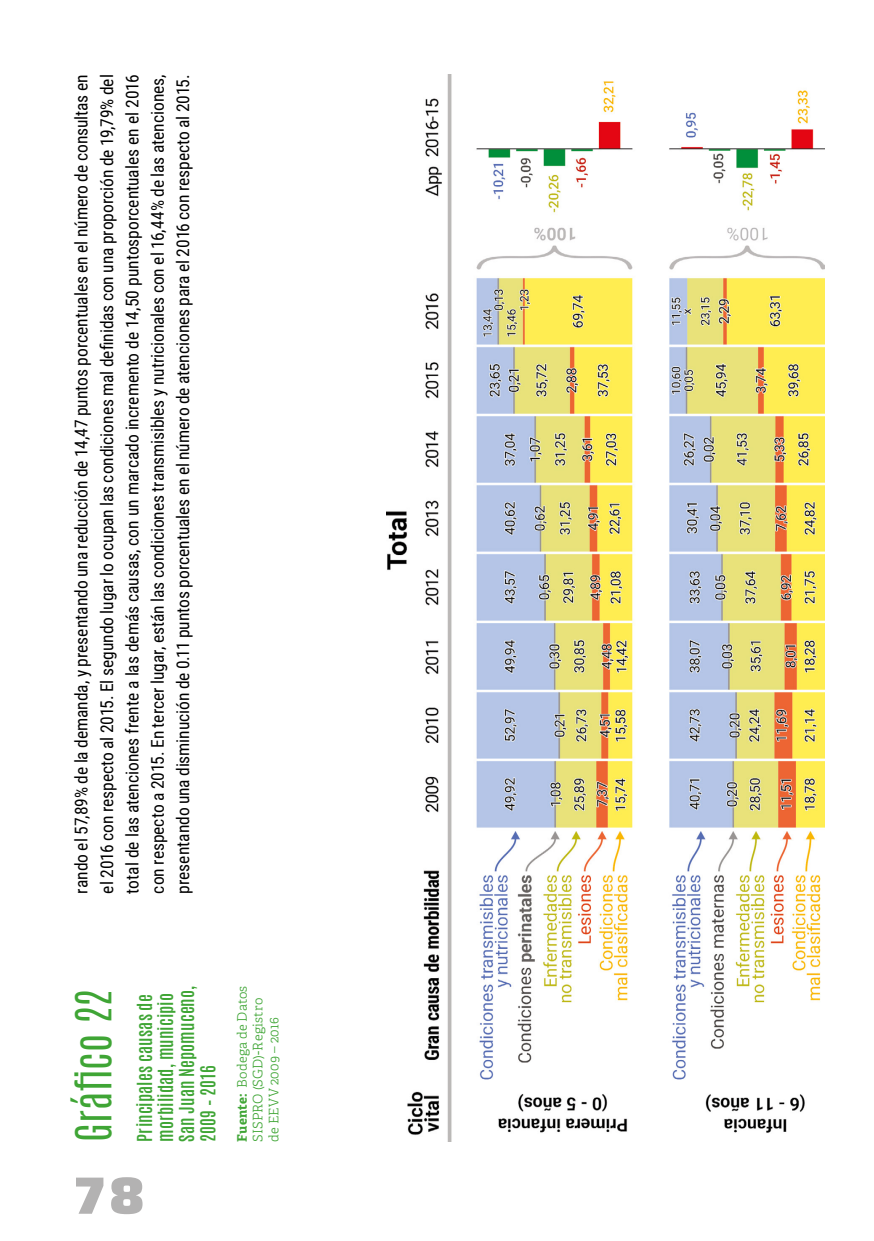
<style>
.page{position:relative;width:874px;height:1241px;background:#fff}
.page>*{position:absolute;margin:0;border:0;box-sizing:border-box;transform-origin:0 0}
.t1{font:900 52.5px "Saira";color:#b3b2b2}
.t2{font:300 42px "Antonio";color:#3fa535}
.t3{font:17.5px/25.4px "Roboto Condensed";color:#000;text-align:justify}
.t4{font:600 17.5px/21px "Antonio";letter-spacing:.01em;color:#3fa535}
.t5{font:300 13.12px/15.8px "Adelle";letter-spacing:.015em;color:#3fa535}
.s1{font-weight:700}
</style>
<div class="page">
<img style="left:386px;top:74px;width:437px;height:1067px">
<p class="t3" style="left:68px;top:893px;width:820px;rotate:-90deg">rando el 57,89% de la demanda, y presentando una reducción de 14,47 puntos porcentuales en el número de consultas en el 2016 con respecto al 2015. El segundo lugar lo ocupan las condiciones mal definidas con una proporción de 19,79% del total de las atenciones frente a las demás causas, con un marcado incremento de 14,50 puntosporcentuales en el 2016 con respecto a 2015. En tercer lugar, están las condiciones transmisibles y nutricionales con el 16,44% de las atenciones, presentando una disminución de 0.11 puntos porcentuales en el número de atenciones para el 2016 con respecto al 2015.</p>
<h2 class="t2" style="left:64px;top:1141px;width:153px;rotate:-90deg">Gráfico 22</h2>
<p class="t4" style="left:134px;top:1141px;width:157px;rotate:-90deg">Principales causas de morbilidad, municipio<br>San Juan Nepomuceno,<br>2009 – 2016</p>
<p class="t5" style="left:234px;top:1141px;width:157px;rotate:-90deg"><span class="s1">Fuente:</span> Bodega de Datos<br>SISPRO (SGD)-Registro de EEVV 2009 – 2016</p>
<h1 class="t1" style="left:74px;top:1152px;width:72px">78</h1>
</div>
